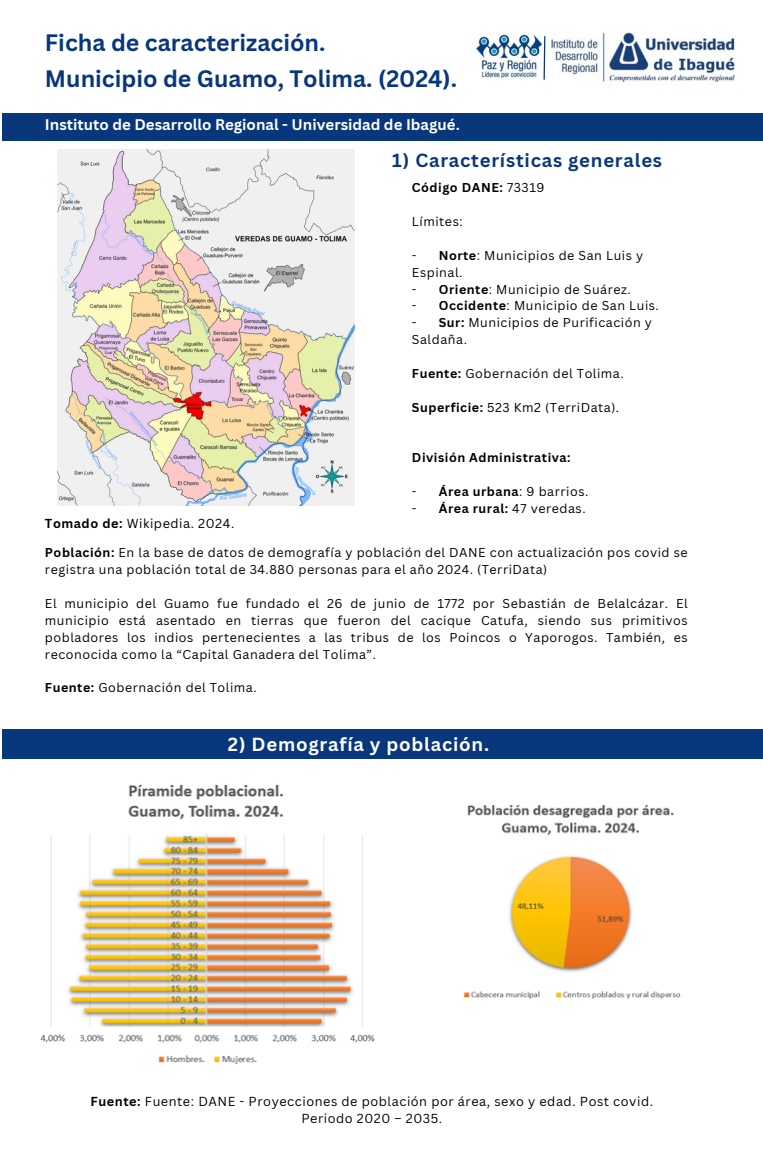
<style>
.page{position:relative;width:763px;height:1170px;background:#fff}
.page>*{position:absolute;margin:0;border:0;box-sizing:border-box;transform-origin:0 0}
.t1{font:700 23.12px/36.4px "Canva Sans";color:#08377c}
.t2{font:700 18.5px "Canva Sans";letter-spacing:.04em;color:#08377c}
.t3{font:700 18.5px "Canva Sans";letter-spacing:.045em;color:#fff}
.t4{font:700 15px "Canva Sans";color:#fff}
.t5{font:12.75px/17.4px "Canva Sans";letter-spacing:.04em;color:#000;text-align:center}
.t6{font:12.5px/16.9px "Canva Sans";letter-spacing:.04em;color:#000}
.t7{font:700 12.5px "Canva Sans";letter-spacing:.04em;color:#000}
.s1{font-weight:400}
.s2{font-weight:700}
</style>
<div class="page">
<div style="left:2px;top:113px;width:760px;height:28px;background:#08377c"></div>
<div style="left:2px;top:729px;width:760px;height:29px;background:#08377c"></div>
<img style="left:57px;top:149px;width:297px;height:356px">
<img style="left:40px;top:784px;width:335px;height:280px">
<img style="left:464px;top:804px;width:217px;height:195px">
<img style="left:550px;top:31px;width:185px;height:51px">
<img style="left:476px;top:34px;width:66px;height:45px">
<svg style="left:542px;top:36px;width:3px;height:44px"></svg>
<h3 class="t1" style="left:45px;top:24px;width:413px">Ficha de caracterización.<br>Municipio de Guamo, Tolima. (2024).</h3>
<p class="t4" style="left:45px;top:114px;width:416px">Instituto de Desarrollo Regional - Universidad de Ibagué.</p>
<p class="t2" style="left:392px;top:147px;width:271px">1) Características generales</p>
<p class="t7" style="left:412px;top:179px;width:134px">Código DANE: <span class="s1">73319</span></p>
<p class="t6" style="left:412px;top:213px;width:52px">Límites:</p>
<p class="t6" style="left:412px;top:246px;width:233px">- <span class="s2">Norte</span>: Municipios de San Luis y<br>Espinal.</p>
<p class="t6" style="left:412px;top:280px;width:220px">- <span class="s2">Oriente</span>: Municipio de Suárez.</p>
<h4 class="t6" style="left:412px;top:297px;width:6px">-</h4>
<p class="t6" style="left:438px;top:297px;width:221px"><span class="s2">Occidente</span>: Municipio de San Luis.</p>
<p class="t6" style="left:412px;top:314px;width:6px">-</p>
<p class="t6" style="left:412px;top:314px;width:241px;text-indent:27px"><span class="s2">Sur:</span> Municipios de Purificación y<br>Saldaña.</p>
<p class="t6" style="left:412px;top:364px;width:213px"><span class="s2">Fuente:</span> Gobernación del Tolima.</p>
<p class="t6" style="left:412px;top:398px;width:209px"><span class="s2">Superficie:</span> 523 Km2 (TerriData).</p>
<p class="t7" style="left:412px;top:449px;width:160px">División Administrativa:</p>
<p class="t6" style="left:412px;top:483px;width:178px">- <span class="s2">Área urbana</span>: 9 barrios.</p>
<p class="t6" style="left:412px;top:499px;width:6px">-</p>
<h2 class="t7" style="left:438px;top:499px;width:148px">Área rural: <span class="s1">47 veredas.</span></h2>
<h2 class="t5" style="left:45px;top:514px;width:191px"><span class="s2">Tomado de:</span> Wikipedia. 2024.</h2>
<p class="t6" style="left:45px;top:543px;width:644px"><span class="s2">Población:</span> En la base de datos de demografía y población del DANE con actualización pos covid se registra una población total de 34.880 personas para el año 2024. (TerriData)</p>
<p class="t6" style="left:45px;top:594px;width:644px;text-align:justify">El municipio del Guamo fue fundado el 26 de junio de 1772 por Sebastián de Belalcázar. El municipio está asentado en tierras que fueron del cacique Catufa, siendo sus primitivos pobladores los indios pertenecientes a las tribus de los Poincos o Yaporogos. También, es reconocida como la “Capital Ganadera del Tolima”.</p>
<p class="t6" style="left:45px;top:678px;width:213px"><span class="s2">Fuente:</span> Gobernación del Tolima.</p>
<p class="t3" style="left:228px;top:730px;width:262px">2) Demografía y población.</p>
<p class="t5" style="left:90px;top:1092px;width:563px"><span class="s2">Fuente:</span> Fuente: DANE - Proyecciones de población por área, sexo y edad. Post covid.<br>Periodo 2020 – 2035.</p>
</div>
